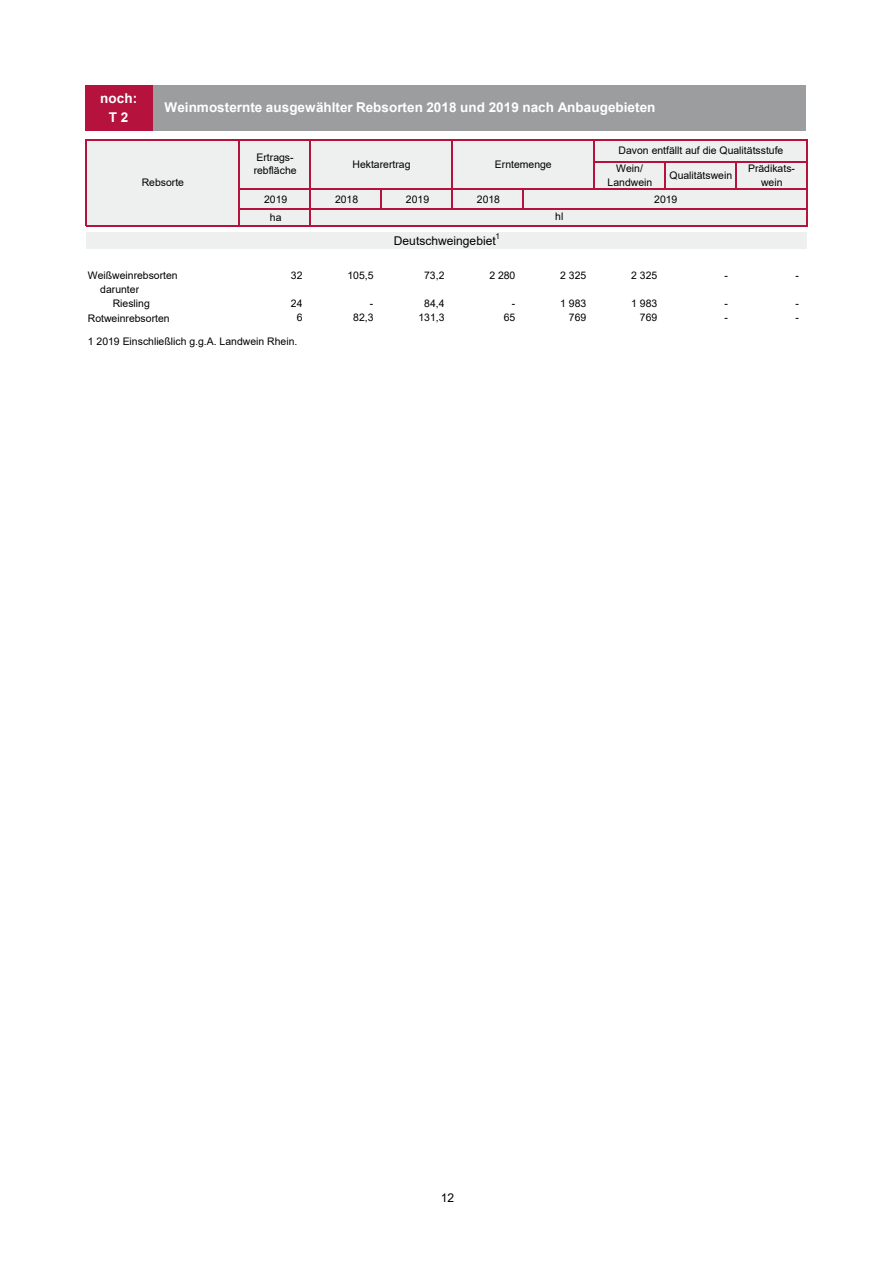
<style>
.page{position:relative;width:893px;height:1263px;background:#fff}
.page>*{position:absolute;margin:0;border:0;box-sizing:border-box;transform-origin:0 0}
.t1{font:700 13.5px/18.3px "Arial";letter-spacing:.005em;color:#fff;text-align:center}
.t2{font:12px "Arial";color:#000}
.t3{font:10.5px/13.6px "Arial";color:#000;text-align:center}
.t4{font:8.1px "Arial";color:#000}
</style>
<div class="page">
<div style="left:86px;top:140px;width:721px;height:86px;background:#eeefef"></div>
<div style="left:86px;top:232px;width:721px;height:17px;background:#eeefef"></div>
<hr style="left:806px;top:141px;width:1px;height:67px;background:#b5123e">
<hr style="left:85px;top:139px;width:1px;height:87px;background:#b5123e">
<hr style="left:239px;top:141px;width:1px;height:85px;background:#b5123e">
<hr style="left:310px;top:141px;width:1px;height:85px;background:#b5123e">
<hr style="left:451px;top:141px;width:2px;height:69px;background:#b5123e">
<hr style="left:593px;top:141px;width:2px;height:49px;background:#b5123e">
<svg style="left:806px;top:210px;width:1px;height:15px"></svg>
<hr style="left:664px;top:163px;width:2px;height:27px;background:#b5123e">
<hr style="left:735px;top:163px;width:2px;height:27px;background:#b5123e">
<svg style="left:381px;top:190px;width:1px;height:18px"></svg>
<hr style="left:522px;top:190px;width:2px;height:20px;background:#b5123e">
<hr style="left:86px;top:139px;width:721px;height:2px;background:#b5123e">
<hr style="left:595px;top:161px;width:212px;height:2px;background:#b5123e">
<hr style="left:240px;top:188px;width:566px;height:2px;background:#b5123e">
<hr style="left:240px;top:208px;width:567px;height:2px;background:#b5123e">
<hr style="left:86px;top:225px;width:721px;height:1px;background:#b5123e">
<div style="left:152px;top:85px;width:654px;height:45px;background:#9c9d9f"></div>
<div style="left:85px;top:85px;width:67px;height:45px;background:#b5123e"></div>
<p class="t1" style="left:100px;top:90px;width:38px">noch:<br>T 2</p>
<p class="t1" style="left:165px;top:98px;width:492px">Weinmosternte ausgewählter Rebsorten 2018 und 2019 nach Anbaugebieten</p>
<p class="t3" style="left:142px;top:175px;width:44px">Rebsorte</p>
<p class="t3" style="left:254px;top:150px;width:44px;text-align:left">Ertrags&shy;rebfläche</p>
<p class="t3" style="left:352px;top:157px;width:60px">Hektarertrag</p>
<p class="t3" style="left:495px;top:157px;width:58px">Erntemenge</p>
<p class="t3" style="left:618px;top:143px;width:166px">Davon entfällt auf die Qualitätsstufe</p>
<p class="t3" style="left:607px;top:162px;width:46px">Wein/<br>Landwein</p>
<p class="t3" style="left:669px;top:169px;width:64px">Qualitätswein</p>
<p class="t3" style="left:748px;top:162px;width:48px">Prädikats&shy;wein</p>
<p class="t3" style="left:264px;top:192px;width:25px">2019</p>
<p class="t3" style="left:335px;top:192px;width:25px">2018</p>
<p class="t3" style="left:406px;top:192px;width:25px">2019</p>
<p class="t3" style="left:477px;top:192px;width:25px">2018</p>
<p class="t3" style="left:654px;top:192px;width:25px">2019</p>
<p class="t3" style="left:270px;top:211px;width:13px">ha</p>
<p class="t3" style="left:555px;top:210px;width:10px">hl</p>
<p class="t4" style="left:495px;top:232px;width:6px">1</p>
<p class="t2" style="left:394px;top:234px;width:103px">Deutschweingebiet</p>
<p class="t3" style="left:88px;top:268px;width:91px">Weißweinrebsorten</p>
<p class="t3" style="left:291px;top:268px;width:13px">32</p>
<p class="t3" style="left:347px;top:268px;width:28px">105,5</p>
<p class="t3" style="left:424px;top:268px;width:22px">73,2</p>
<p class="t3" style="left:489px;top:268px;width:28px">2 280</p>
<p class="t3" style="left:560px;top:268px;width:28px">2 325</p>
<p class="t3" style="left:631px;top:268px;width:28px">2 325</p>
<p class="t3" style="left:724px;top:268px;width:5px">-</p>
<p class="t3" style="left:795px;top:268px;width:5px">-</p>
<p class="t3" style="left:113px;top:282px;width:39px;line-height:14.1px;text-align:left;text-indent:-12px">darunter<br>Riesling</p>
<p class="t3" style="left:291px;top:296px;width:13px">24</p>
<p class="t3" style="left:370px;top:296px;width:5px">-</p>
<p class="t3" style="left:424px;top:296px;width:22px">84,4</p>
<p class="t3" style="left:512px;top:296px;width:5px">-</p>
<p class="t3" style="left:560px;top:296px;width:28px">1 983</p>
<p class="t3" style="left:631px;top:296px;width:28px">1 983</p>
<p class="t3" style="left:724px;top:296px;width:5px">-</p>
<p class="t3" style="left:795px;top:296px;width:5px">-</p>
<p class="t3" style="left:88px;top:311px;width:83px">Rotweinrebsorten</p>
<p class="t3" style="left:297px;top:310px;width:7px">6</p>
<p class="t3" style="left:353px;top:310px;width:22px">82,3</p>
<p class="t3" style="left:418px;top:310px;width:28px">131,3</p>
<p class="t3" style="left:504px;top:310px;width:13px">65</p>
<p class="t3" style="left:569px;top:310px;width:19px">769</p>
<p class="t3" style="left:640px;top:310px;width:19px">769</p>
<p class="t3" style="left:724px;top:310px;width:5px">-</p>
<p class="t3" style="left:795px;top:310px;width:5px">-</p>
<p class="t3" style="left:88px;top:334px;width:211px">1 2019 Einschließlich g.g.A. Landwein Rhein.</p>
<p class="t2" style="left:441px;top:1191px;width:15px">12</p>
</div>
